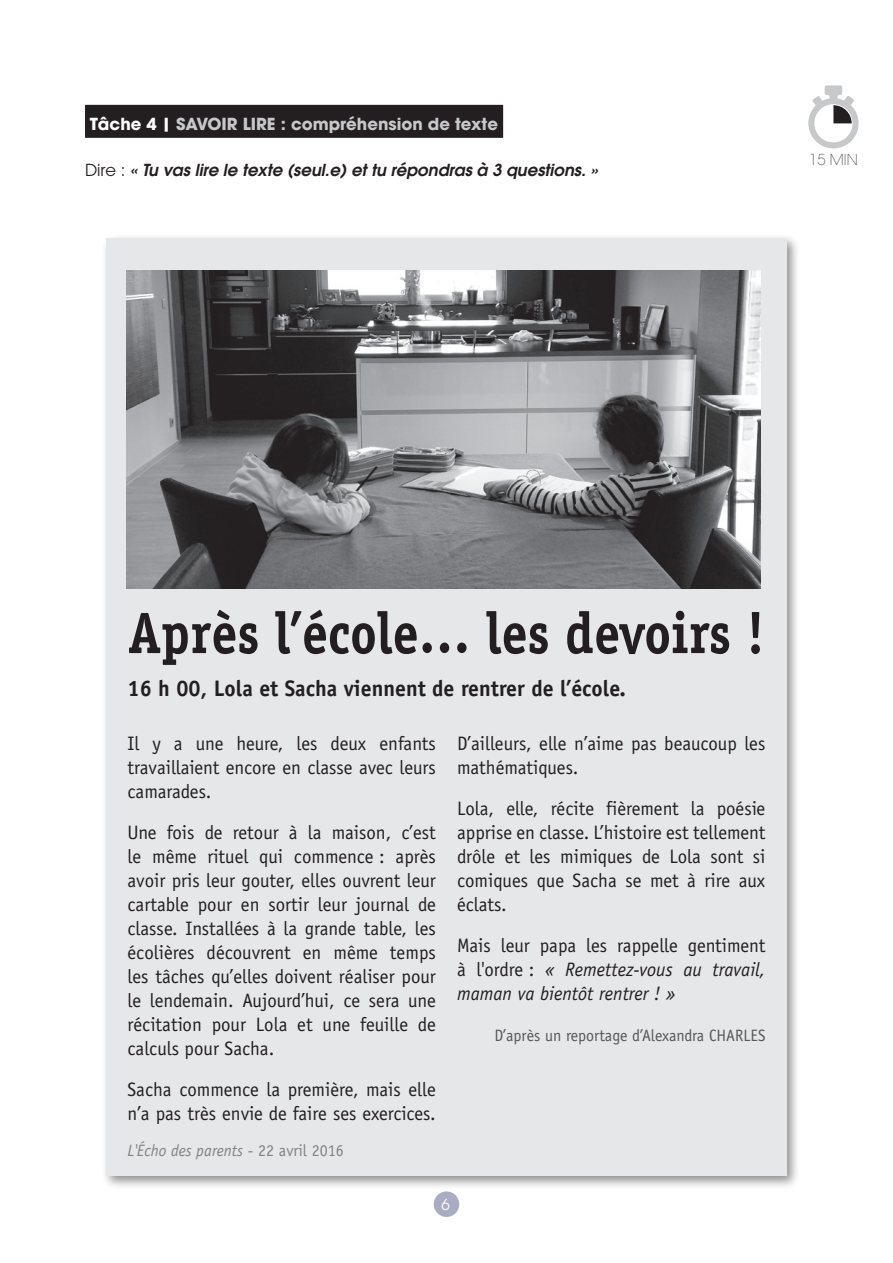
<style>
.page{position:relative;width:893px;height:1263px;background:#fff}
.page>*{position:absolute;margin:0;border:0;box-sizing:border-box;transform-origin:0 0}
.t1{font:700 58.5px "Officina Serif";color:#231f20;scale:.89 1}
.t2{font:700 22.5px "Officina Sans";color:#231f20}
.t3{font:19.5px/24px "Officina Sans";color:#231f20;text-align:justify}
.t4{font:italic 19.5px/24px "Officina Sans";color:#231f20;text-align:justify}
.t5{font:italic 600 16.5px "Avant Garde";color:#231f20}
.t6{font:700 16.5px "Avant Garde";color:#c7c8ca}
.t7{font:16.5px "Officina Sans";color:#57585a}
.t8{font:italic 16.5px "Officina Sans";color:#808285}
.t9{font:200 15px "Avant Garde";color:#231f20}
.t10{font:15px "Avant Garde";color:#fff}
.s1{color:#fff}
.s2{font-weight:400;font-style:normal}
.s3{font-style:normal}
</style>
<div class="page">
<div style="left:434px;top:1191px;width:25px;height:26px;background:#aaacc3;border-radius:50%"></div>
<div style="left:85px;top:105px;width:418px;height:33px;background:#231f20"></div>
<div style="left:101px;top:233px;width:699px;height:956px;background:#231f20;opacity:.5"></div>
<div style="left:106px;top:238px;width:681px;height:938px;background:#e6e7e9"></div>
<img style="left:126px;top:270px;width:634px;height:319px">
<svg style="left:808px;top:85px;width:51px;height:63px"></svg>
<p class="t6" style="left:90px;top:114px;width:162px"><span class="s1">Tâche 4 |</span> Savoir LIRE</p>
<p class="t6" style="left:281px;top:114px;width:219px">: compréhension de texte</p>
<p class="t5" style="left:85px;top:159px;width:514px"><span class="s2">Dire :</span> « Tu vas lire le texte (seul.e) et tu répondras à 3 questions. »</p>
<p class="t9" style="left:809px;top:150px;width:50px">15 min</p>
<h1 class="t1" style="left:128px;top:597px;width:717px">Après l’école… les devoirs !</h1>
<p class="t2" style="left:128px;top:674px;width:500px">16 h 00, Lola et Sacha viennent de rentrer de l’école.</p>
<p class="t3" style="left:128px;top:732px;width:310px">Il y a une heure, les deux enfants travaillaient encore en classe avec leurs camarades.</p>
<p class="t3" style="left:128px;top:821px;width:310px">Une fois de retour à la maison, c’est le même rituel qui commence : après avoir pris leur gouter, elles ouvrent leur cartable pour en sortir leur journal de classe. Installées à la grande table, les écolières découvrent en même temps les tâches qu’elles doivent réaliser pour le lendemain. Aujourd’hui, ce sera une récitation pour Lola et une feuille de calculs pour Sacha.</p>
<p class="t3" style="left:128px;top:1078px;width:310px">Sacha commence la première, mais elle n’a pas très envie de faire ses exercices.</p>
<p class="t3" style="left:457px;top:732px;width:310px">D’ailleurs, elle n’aime pas beaucoup les mathématiques.</p>
<p class="t3" style="left:457px;top:797px;width:310px">Lola, elle, récite fièrement la poésie apprise en classe. L’histoire est tellement drôle et les mimiques de Lola sont si comiques que Sacha se met à rire aux éclats.</p>
<p class="t4" style="left:457px;top:934px;width:310px"><span class="s3">Mais leur papa les rappelle gentiment à l'ordre :</span> « Remettez-vous au travail, maman va bientôt rentrer ! »</p>
<p class="t7" style="left:494px;top:1026px;width:273px">D’après un reportage d’Alexandra CHARLES</p>
<p class="t8" style="left:128px;top:1141px;width:218px">L'Écho des parents <span class="s3">- 22 avril 2016</span></p>
<p class="t10" style="left:442px;top:1196px;width:10px">6</p>
</div>
